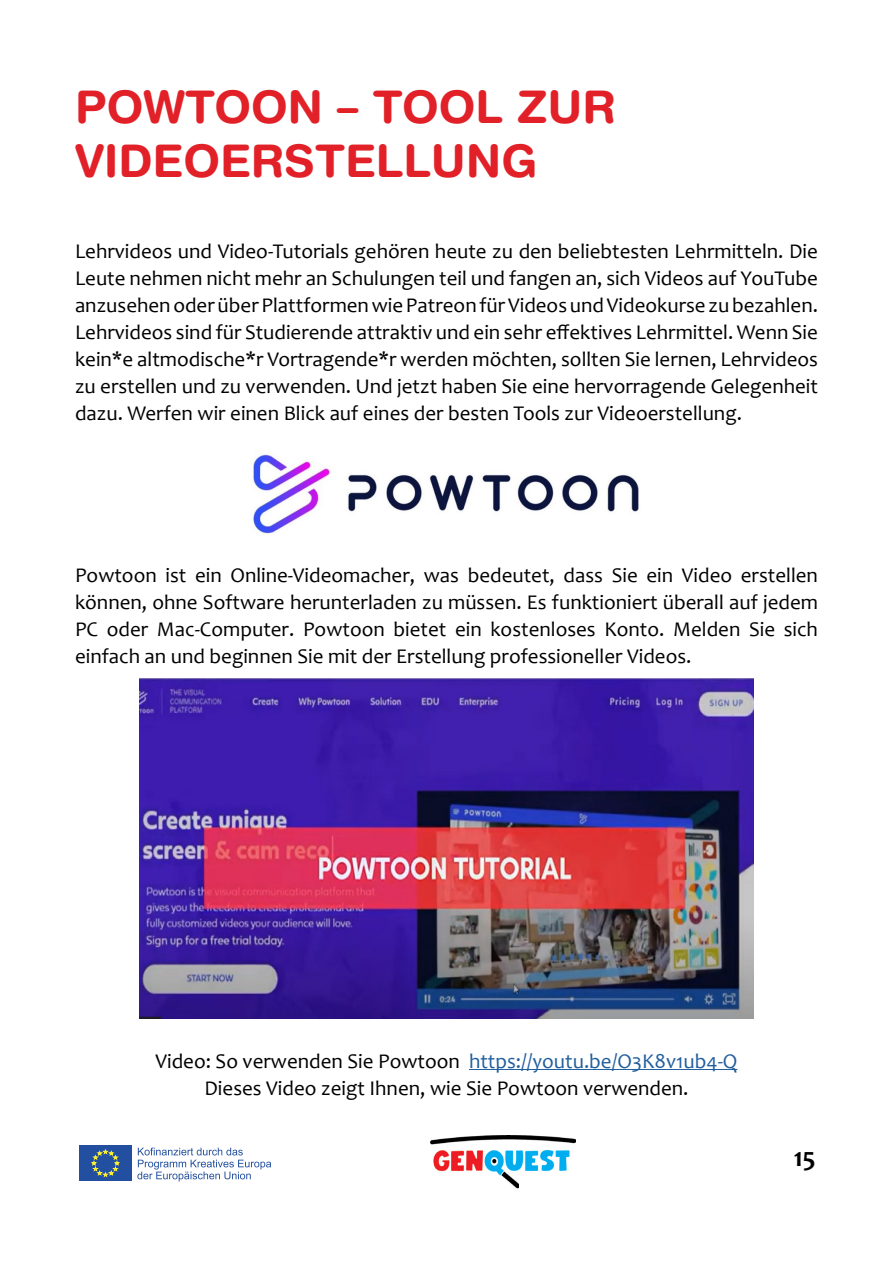
<style>
.page{position:relative;width:893px;height:1263px;background:#fff}
.page>*{position:absolute;margin:0;border:0;box-sizing:border-box;transform-origin:0 0}
.t1{font:700 45px/54px "Helvetica Rounded";color:#e12028}
.t2{font:700 27px "Candara";color:#000}
.t3{font:21px/27px "Candara";color:#000;text-align:justify}
.s1{color:#215e9e}
</style>
<div class="page">
<div style="left:79px;top:1145px;width:53px;height:36px;background:#224f9f"></div>
<svg style="left:91px;top:1149px;width:28px;height:28px"></svg>
<svg style="left:137px;top:1147px;width:134px;height:34px"></svg>
<img style="left:430px;top:1135px;width:145px;height:54px">
<div style="left:520px;top:1172px;width:54px;height:18px;background:#fff"></div>
<hr style="left:469px;top:1069px;width:268px;height:1px;background:#215e9e">
<img style="left:253px;top:454px;width:386px;height:80px">
<img style="left:140px;top:679px;width:613px;height:340px">
<h1 class="t1" style="left:75px;top:79px;width:542px">POWTOON – TOOL ZUR<br>VIDEOERSTELLUNG</h1>
<p class="t3" style="left:75px;top:237px;width:744px">Lehrvideos und Video-Tutorials gehören heute zu den beliebtesten Lehrmitteln. Die Leute nehmen nicht mehr an Schulungen teil und fangen an, sich Videos auf YouTube anzusehen oder über Plattformen wie Patreon für Videos und Videokurse zu bezahlen.<br>Lehrvideos sind für Studierende attraktiv und ein sehr effektives Lehrmittel. Wenn Sie kein*e altmodische*r Vortragende*r werden möchten, sollten Sie lernen, Lehrvideos zu erstellen und zu verwenden. Und jetzt haben Sie eine hervorragende Gelegenheit dazu. Werfen wir einen Blick auf eines der besten Tools zur Videoerstellung.</p>
<p class="t3" style="left:75px;top:562px;width:744px">Powtoon ist ein Online-Videomacher, was bedeutet, dass Sie ein Video erstellen können, ohne Software herunterladen zu müssen. Es funktioniert überall auf jedem PC oder Mac-Computer. Powtoon bietet ein kostenloses Konto. Melden Sie sich einfach an und beginnen Sie mit der Erstellung professioneller Videos.</p>
<p class="t3" style="left:155px;top:1048px;width:583px;text-align:center">Video: So verwenden Sie Powtoon <span class="s1">https://youtu.be/O3K8v1ub4-Q<br></span>Dieses Video zeigt Ihnen, wie Sie Powtoon verwenden.</p>
<p class="t2" style="left:794px;top:1140px;width:23px">15</p>
</div>
